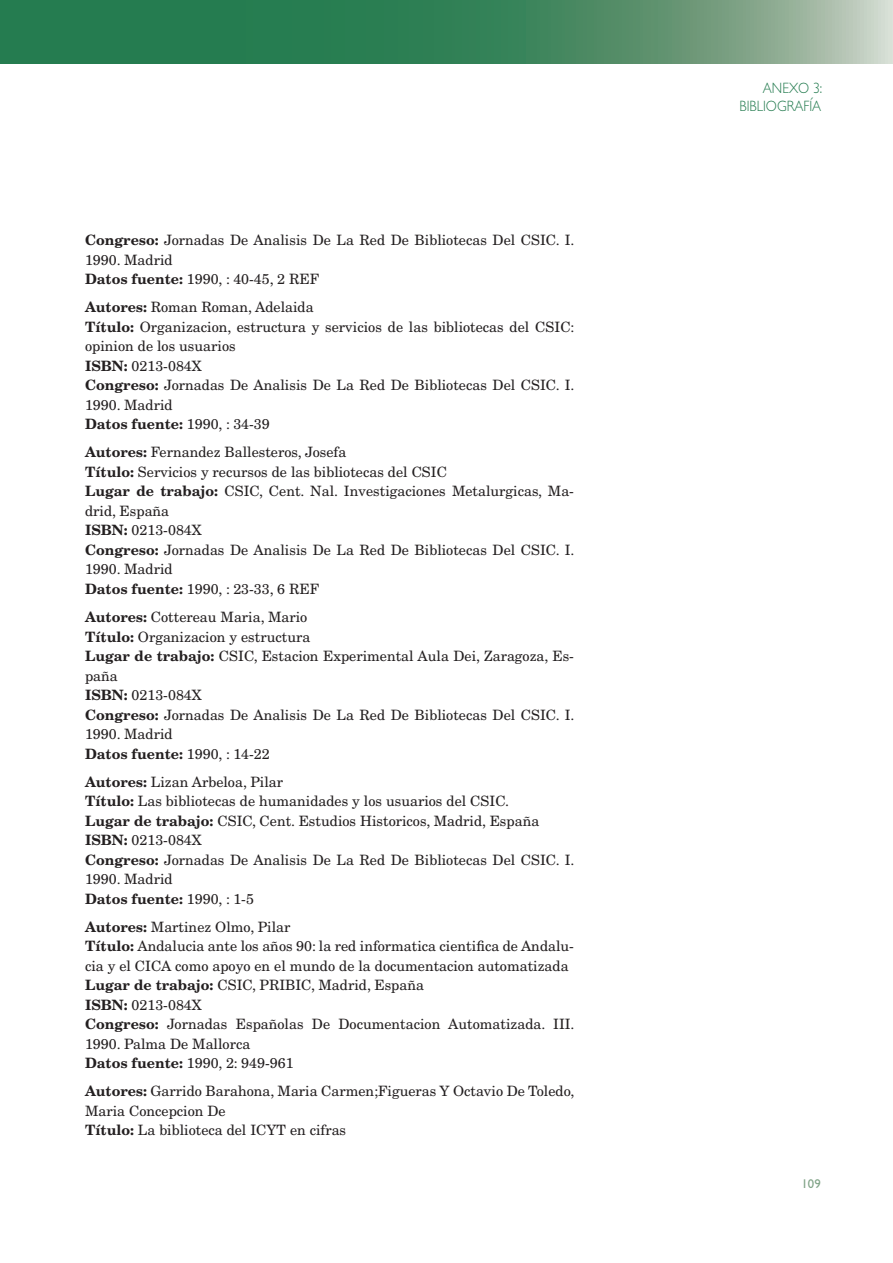
<style>
.page{position:relative;width:893px;height:1263px;background:#fff}
.page>*{position:absolute;margin:0;border:0;box-sizing:border-box;transform-origin:0 0}
.t1{font:300 15px/18px "Gill Sans";color:#257c50;text-align:right;scale:.9 1}
.t2{font:14.25px/19.5px "New Century Schlbk";color:#231f20}
.t3{font:12.75px "Gill Sans";color:#80a387}
.s1{font-weight:700}
</style>
<div class="page">
<svg style="left:0;top:0;width:893px;height:64px"></svg>
<p class="t2" style="left:85px;top:230px;width:491px"><span class="s1">Congreso:</span> Jornadas De Analisis De La Red De Bibliotecas Del CSIC. I.<br>1990. Madrid<br><span class="s1">Datos fuente:</span> 1990, : 40-45, 2 REF</p>
<p class="t2" style="left:85px;top:297px;width:491px"><span class="s1">Autores:</span> Roman Roman, Adelaida<br><span class="s1">Título:</span> Organizacion, estructura y servicios de las bibliotecas del CSIC: opinion de los usuarios<br><span class="s1">ISBN:</span> 0213-084X<br><span class="s1">Congreso:</span> Jornadas De Analisis De La Red De Bibliotecas Del CSIC. I.<br>1990. Madrid<br><span class="s1">Datos fuente:</span> 1990, : 34-39</p>
<p class="t2" style="left:85px;top:443px;width:491px"><span class="s1">Autores:</span> Fernandez Ballesteros, Josefa<br><span class="s1">Título:</span> Servicios y recursos de las bibliotecas del CSIC<br><span class="s1">Lugar de trabajo:</span> CSIC, Cent. Nal. Investigaciones Metalurgicas, Ma&shy;drid, España<br><span class="s1">ISBN:</span> 0213-084X<br><span class="s1">Congreso:</span> Jornadas De Analisis De La Red De Bibliotecas Del CSIC. I.<br>1990. Madrid<br><span class="s1">Datos fuente:</span> 1990, : 23-33, 6 REF</p>
<p class="t2" style="left:85px;top:607px;width:491px"><span class="s1">Autores:</span> Cottereau Maria, Mario<br><span class="s1">Título:</span> Organizacion y estructura<br><span class="s1">Lugar de trabajo:</span> CSIC, Estacion Experimental Aula Dei, Zaragoza, Es&shy;paña<br><span class="s1">ISBN:</span> 0213-084X<br><span class="s1">Congreso:</span> Jornadas De Analisis De La Red De Bibliotecas Del CSIC. I.<br>1990. Madrid<br><span class="s1">Datos fuente:</span> 1990, : 14-22</p>
<p class="t2" style="left:85px;top:772px;width:491px"><span class="s1">Autores:</span> Lizan Arbeloa, Pilar<br><span class="s1">Título:</span> Las bibliotecas de humanidades y los usuarios del CSIC.<br><span class="s1">Lugar de trabajo:</span> CSIC, Cent. Estudios Historicos, Madrid, España <span class="s1">ISBN:</span> 0213-084X<br><span class="s1">Congreso:</span> Jornadas De Analisis De La Red De Bibliotecas Del CSIC. I.<br>1990. Madrid<br><span class="s1">Datos fuente:</span> 1990, : 1-5</p>
<p class="t2" style="left:85px;top:917px;width:491px"><span class="s1">Autores:</span> Martinez Olmo, Pilar<br><span class="s1">Título:</span> Andalucia ante los años 90: la red informatica cientifica de Andalu&shy;cia y el CICA como apoyo en el mundo de la documentacion automatizada <span class="s1">Lugar de trabajo:</span> CSIC, PRIBIC, Madrid, España<br><span class="s1">ISBN:</span> 0213-084X<br><span class="s1">Congreso:</span> Jornadas Españolas De Documentacion Automatizada. III.<br>1990. Palma De Mallorca<br><span class="s1">Datos fuente:</span> 1990, 2: 949-961</p>
<p class="t2" style="left:85px;top:1081px;width:491px"><span class="s1">Autores:</span> Garrido Barahona, Maria Carmen;Figueras Y Octavio De Toledo,<br>Maria Concepcion De<br><span class="s1">Título:</span> La biblioteca del ICYT en cifras</p>
<p class="t1" style="left:740px;top:79px;width:93px">ANEXO 3:<br>BIBLIOGRAFÍA</p>
<p class="t3" style="left:802px;top:1176px;width:21px">109</p>
</div>
